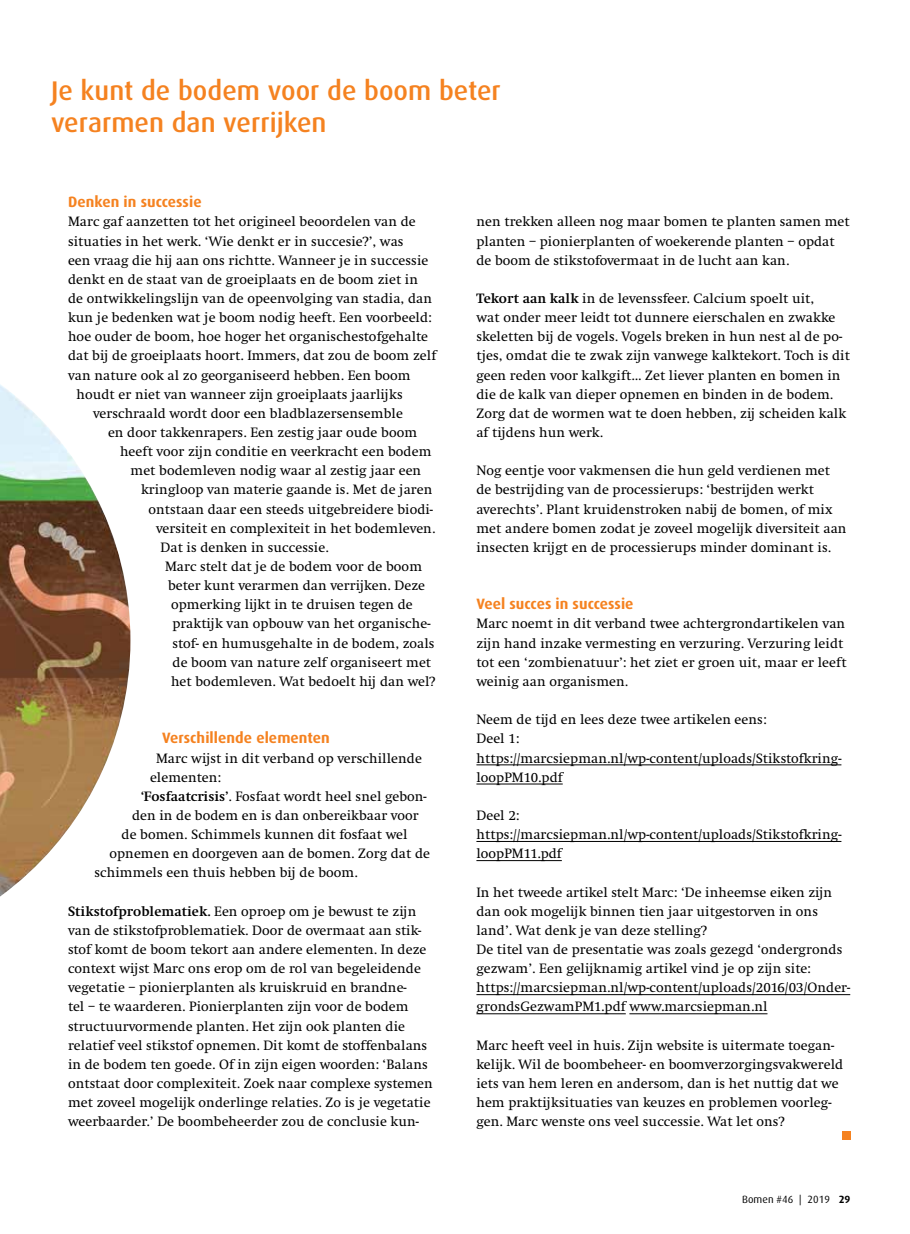
<style>
.page{position:relative;width:910px;height:1234px;background:#fff}
.page>*{position:absolute;margin:0;border:0;box-sizing:border-box;transform-origin:0 0}
.t1{font:500 27px/31.5px "Dax";letter-spacing:.005em;color:#f58220}
.t2{font:700 15px "Dax";letter-spacing:.005em;color:#f58220}
.t3{font:14.1px/19.2px "Swift EF";letter-spacing:.005em;color:#000}
.t4{font:10.5px "Dax";letter-spacing:.005em;color:#000}
.s1{font-weight:700}
</style>
<div class="page">
<div style="left:842px;top:1131px;width:9px;height:8px;background:#f58220"></div>
<img style="left:0;top:384px;width:130px;height:512px">
<hr style="left:476px;top:764px;width:365px;height:1px;background:#000">
<hr style="left:476px;top:783px;width:87px;height:1px;background:#000">
<hr style="left:476px;top:841px;width:365px;height:1px;background:#000">
<hr style="left:476px;top:860px;width:86px;height:1px;background:#000">
<hr style="left:476px;top:994px;width:374px;height:1px;background:#000">
<hr style="left:476px;top:1013px;width:150px;height:1px;background:#000">
<hr style="left:629px;top:1013px;width:138px;height:1px;background:#000">
<h1 class="t1" style="left:51px;top:75px;width:451px">Je kunt de bodem voor de boom beter verarmen dan verrijken</h1>
<p class="t2" style="left:68px;top:193px;width:135px">Denken in successie</p>
<p class="t3" style="left:68px;top:212px;width:349px">Marc gaf aanzetten tot het origineel beoordelen van de</p>
<p class="t3" style="left:68px;top:231px;width:337px">situaties in het werk. ‘Wie denkt er in succesie?’, was</p>
<p class="t3" style="left:68px;top:251px;width:362px">een vraag die hij aan ons richtte. Wanneer je in successie</p>
<p class="t3" style="left:68px;top:270px;width:352px">denkt en de staat van de groeiplaats en de boom ziet in</p>
<p class="t3" style="left:68px;top:289px;width:365px">de ontwikkelingslijn van de opeenvolging van stadia, dan</p>
<p class="t3" style="left:68px;top:308px;width:365px">kun je bedenken wat je boom nodig heeft. Een voorbeeld:</p>
<p class="t3" style="left:68px;top:327px;width:361px">hoe ouder de boom, hoe hoger het organischestofgehalte</p>
<p class="t3" style="left:68px;top:346px;width:370px">dat bij de groeiplaats hoort. Immers, dat zou de boom zelf</p>
<p class="t3" style="left:68px;top:365px;width:344px">van nature ook al zo georganiseerd hebben. Een boom</p>
<p class="t3" style="left:77px;top:384px;width:328px">houdt er niet van wanneer zijn groeiplaats jaarlijks</p>
<p class="t3" style="left:93px;top:404px;width:311px">verschraald wordt door een bladblazersensemble</p>
<p class="t3" style="left:108px;top:423px;width:311px">en door takkenrapers. Een zestig jaar oude boom</p>
<p class="t3" style="left:120px;top:442px;width:313px">heeft voor zijn conditie en veerkracht een bodem</p>
<p class="t3" style="left:131px;top:461px;width:292px">met bodemleven nodig waar al zestig jaar een</p>
<p class="t3" style="left:141px;top:480px;width:293px">kringloop van materie gaande is. Met de jaren</p>
<p class="t3" style="left:149px;top:499px;width:286px">ontstaan daar een steeds uitgebreidere biodi-</p>
<p class="t3" style="left:156px;top:518px;width:281px">versiteit en complexiteit in het bodemleven.</p>
<p class="t3" style="left:161px;top:538px;width:170px">Dat is denken in successie.</p>
<p class="t3" style="left:165px;top:557px;width:259px">Marc stelt dat je de bodem voor de boom</p>
<p class="t3" style="left:168px;top:576px;width:259px">beter kunt verarmen dan verrijken. Deze</p>
<p class="t3" style="left:171px;top:595px;width:243px">opmerking lijkt in te druisen tegen de</p>
<p class="t3" style="left:173px;top:614px;width:259px">praktijk van opbouw van het organische-</p>
<p class="t3" style="left:173px;top:633px;width:264px">stof- en humusgehalte in de bodem, zoals</p>
<p class="t3" style="left:173px;top:652px;width:260px">de boom van nature zelf organiseert met</p>
<p class="t3" style="left:171px;top:671px;width:266px">het bodemleven. Wat bedoelt hij dan wel?</p>
<p class="t2" style="left:162px;top:729px;width:169px">Verschillende elementen</p>
<p class="t3" style="left:156px;top:748px;width:267px">Marc wijst in dit verband op verschillende</p>
<p class="t3" style="left:150px;top:767px;width:73px">elementen:</p>
<p class="t3" style="left:141px;top:786px;width:287px"><span class="s1">‘Fosfaatcrisis’</span>. Fosfaat wordt heel snel gebon-</p>
<p class="t3" style="left:132px;top:805px;width:288px">den in de bodem en is dan onbereikbaar voor</p>
<p class="t3" style="left:122px;top:825px;width:287px">de bomen. Schimmels kunnen dit fosfaat wel</p>
<p class="t3" style="left:110px;top:844px;width:322px">opnemen en doorgeven aan de bomen. Zorg dat de</p>
<p class="t3" style="left:95px;top:863px;width:265px">schimmels een thuis hebben bij de boom.</p>
<p class="t3" style="left:68px;top:901px;width:366px"><span class="s1">Stikstofproblematiek.</span> Een oproep om je bewust te zijn van de stikstofproblematiek. Door de overmaat aan stik&shy;stof komt de boom tekort aan andere elementen. In deze context wijst Marc ons erop om de rol van begeleidende vegetatie – pionierplanten als kruiskruid en brandne-<br>tel – te waarderen. Pionierplanten zijn voor de bodem structuurvormende planten. Het zijn ook planten die relatief veel stikstof opnemen. Dit komt de stoffenbalans in de bodem ten goede. Of in zijn eigen woorden: ‘Balans ontstaat door complexiteit. Zoek naar complexe systemen met zoveel mogelijk onderlinge relaties. Zo is je vegetatie weerbaarder.’ De boombeheerder zou de conclusie kun-</p>
<p class="t3" style="left:476px;top:212px;width:375px">nen trekken alleen nog maar bomen te planten samen met planten – pionierplanten of woekerende planten – opdat de boom de stikstofovermaat in de lucht aan kan.</p>
<p class="t3" style="left:476px;top:289px;width:375px"><span class="s1">Tekort aan kalk</span> in de levenssfeer. Calcium spoelt uit,<br>wat onder meer leidt tot dunnere eierschalen en zwakke skeletten bij de vogels. Vogels breken in hun nest al de poo tjes, omdat die te zwak zijn vanwege kalktekort. Toch is dit geen reden voor kalkgift… Zet liever planten en bomen in die de kalk van dieper opnemen en binden in de bodem.<br>Zorg dat de wormen wat te doen hebben, zij scheiden kalk af tijdens hun werk.</p>
<p class="t3" style="left:476px;top:461px;width:372px">Nog eentje voor vakmensen die hun geld verdienen met de bestrijding van de processierups: ‘bestrijden werkt averechts’. Plant kruidenstroken nabij de bomen, of mix met andere bomen zodat je zoveel mogelijk diversiteit aan insecten krijgt en de processierups minder dominant is.</p>
<p class="t2" style="left:476px;top:595px;width:159px">Veel succes in successie</p>
<p class="t3" style="left:476px;top:614px;width:372px">Marc noemt in dit verband twee achtergrondartikelen van zijn hand inzake vermesting en verzuring. Verzuring leidt tot een ‘zombienatuur’: het ziet er groen uit, maar er leeft weinig aan organismen.</p>
<p class="t3" style="left:476px;top:710px;width:366px">Neem de tijd en lees deze twee artikelen eens:<br>Deel 1: https://marcsiepman.nl/wp-content/uploads/Stikstofkring&shy;loopPM10.pdf</p>
<p class="t3" style="left:476px;top:805px;width:366px">Deel 2: https://marcsiepman.nl/wp-content/uploads/Stikstofkring&shy;loopPM11.pdf</p>
<p class="t3" style="left:476px;top:882px;width:375px">In het tweede artikel stelt Marc: ‘De inheemse eiken zijn dan ook mogelijk binnen tien jaar uitgestorven in ons land’. Wat denk je van deze stelling?<br>De titel van de presentatie was zoals gezegd ‘ondergronds gezwam’. Een gelijknamig artikel vind je op zijn site: https://marcsiepman.nl/wp-content/uploads/2016/03/Onder&shy;grondsGezwamPM1.pdf www.marcsiepman.nl</p>
<p class="t3" style="left:476px;top:1035px;width:368px">Marc heeft veel in huis. Zijn website is uitermate toegan&shy;kelijk. Wil de boombeheer- en boomverzorgingsvakwereld iets van hem leren en andersom, dan is het nuttig dat we hem praktijksituaties van keuzes en problemen voorleg&shy;gen. Marc wenste ons veel successie. Wat let ons?</p>
<p class="t4" style="left:742px;top:1193px;width:110px">Bomen #46 | 2019 <span class="s1">29</span></p>
</div>
